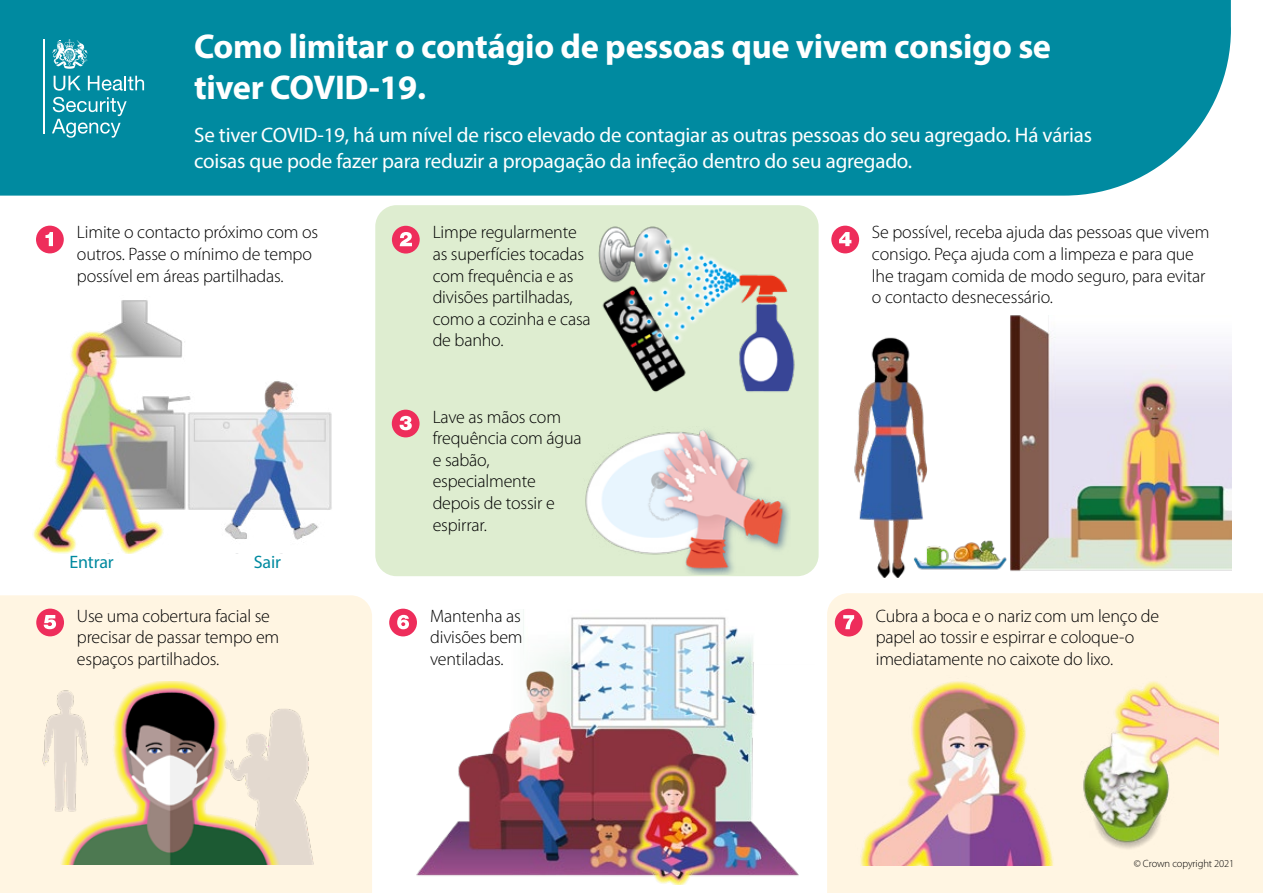
<style>
.page{position:relative;width:1263px;height:893px;background:#fff}
.page>*{position:absolute;margin:0;border:0;box-sizing:border-box;transform-origin:0 0}
.t1{font:700 34.5px/41.4px "Myriad Pro";letter-spacing:-.01em;color:#fff}
.t2{font:21px/25.2px "Myriad Pro";letter-spacing:-.01em;color:#fff}
.text{font:300 18px/21.6px "Myriad Pro";letter-spacing:-.01em;color:#000}
.text-2{font:18px "Myriad Pro";letter-spacing:-.01em;color:#008aa0}
.text-3{font:300 10.5px "Myriad Pro";letter-spacing:-.01em;color:#000}
</style>
<div class="page">
<div style="left:0;top:595px;width:372px;height:298px;background:#fff5e2"></div>
<div style="left:827px;top:593px;width:436px;height:300px;background:#fff5e2"></div>
<div style="left:375px;top:205px;width:444px;height:371px;background:#deedd0;border-radius:21px"></div>
<div style="left:0;top:0;width:1231px;height:196px;background:#008aa0"></div>
<img style="left:409px;top:610px;width:390px;height:275px">
<hr style="left:43px;top:39px;width:2px;height:95px;background:#fff">
<svg style="left:52px;top:39px;width:36px;height:30px"></svg>
<svg style="left:54px;top:76px;width:27px;height:15px"></svg>
<svg style="left:88px;top:76px;width:56px;height:15px"></svg>
<svg style="left:52px;top:97px;width:75px;height:41px;background:#36a2b4"></svg>
<div style="left:36px;top:226px;width:28px;height:27px;background:#ee2d5b;border-radius:50%"></div>
<svg style="left:45px;top:232px;width:8px;height:14px"></svg>
<div style="left:36px;top:609px;width:28px;height:27px;background:#ee2d5b;border-radius:50%"></div>
<svg style="left:44px;top:615px;width:12px;height:14px"></svg>
<div style="left:835px;top:609px;width:28px;height:27px;background:#ee2d5b;border-radius:50%"></div>
<svg style="left:843px;top:615px;width:11px;height:14px"></svg>
<div style="left:392px;top:226px;width:28px;height:28px;background:#ee2d5b;border-radius:50%"></div>
<svg style="left:400px;top:232px;width:12px;height:14px"></svg>
<div style="left:831px;top:226px;width:28px;height:27px;background:#ee2d5b;border-radius:50%"></div>
<svg style="left:839px;top:232px;width:12px;height:14px"></svg>
<div style="left:392px;top:410px;width:28px;height:27px;background:#ee2d5b;border-radius:50%"></div>
<svg style="left:399px;top:416px;width:13px;height:14px"></svg>
<img style="left:33px;top:300px;width:299px;height:253px">
<img style="left:598px;top:226px;width:197px;height:166px">
<img style="left:585px;top:429px;width:205px;height:146px">
<img style="left:854px;top:315px;width:378px;height:262px">
<img style="left:41px;top:681px;width:299px;height:184px">
<img style="left:855px;top:666px;width:363px;height:199px">
<div style="left:389px;top:609px;width:28px;height:27px;background:#ee2d5b;border-radius:50%"></div>
<svg style="left:397px;top:615px;width:12px;height:14px"></svg>
<p class="t1" style="left:194px;top:24px;width:858px">Como limitar o contágio de pessoas que vivem consigo se tiver COVID-19.</p>
<p class="t2" style="left:194px;top:122px;width:899px">Se tiver COVID-19, há um nível de risco elevado de contagiar as outras pessoas do seu agregado. Há várias coisas que pode fazer para reduzir a propagação da infeção dentro do seu agregado.</p>
<p class="text" style="left:77px;top:222px;width:243px">Limite o contacto próximo com os outros. Passe o mínimo de tempo possível em áreas partilhadas.</p>
<p class="text-2" style="left:70px;top:550px;width:46px">Entrar</p>
<p class="text-2" style="left:254px;top:550px;width:29px">Sair</p>
<p class="text" style="left:433px;top:222px;width:160px">Limpe regularmente as superfícies tocadas com frequência e as divisões partilhadas, como a cozinha e casa de banho.</p>
<p class="text" style="left:433px;top:406px;width:150px">Lave as mãos com frequência com água e sabão, especialmente depois de tossir e espirrar.</p>
<p class="text" style="left:872px;top:222px;width:339px">Se possível, receba ajuda das pessoas que vivem consigo. Peça ajuda com a limpeza e para que lhe tragam comida de modo seguro, para evitar o contacto desnecessário.</p>
<p class="text" style="left:77px;top:605px;width:204px">Use uma cobertura facial se precisar de passar tempo em espaços partilhados.</p>
<p class="text" style="left:430px;top:605px;width:94px;text-align:justify">Mantenha as divisões bem ventiladas.</p>
<p class="text" style="left:876px;top:605px;width:285px">Cubra a boca e o nariz com um lenço de papel ao tossir e espirrar e coloque-o imediatamente no caixote do lixo.</p>
<p class="text-3" style="left:1134px;top:858px;width:102px">© Crown copyright 2021</p>
</div>
